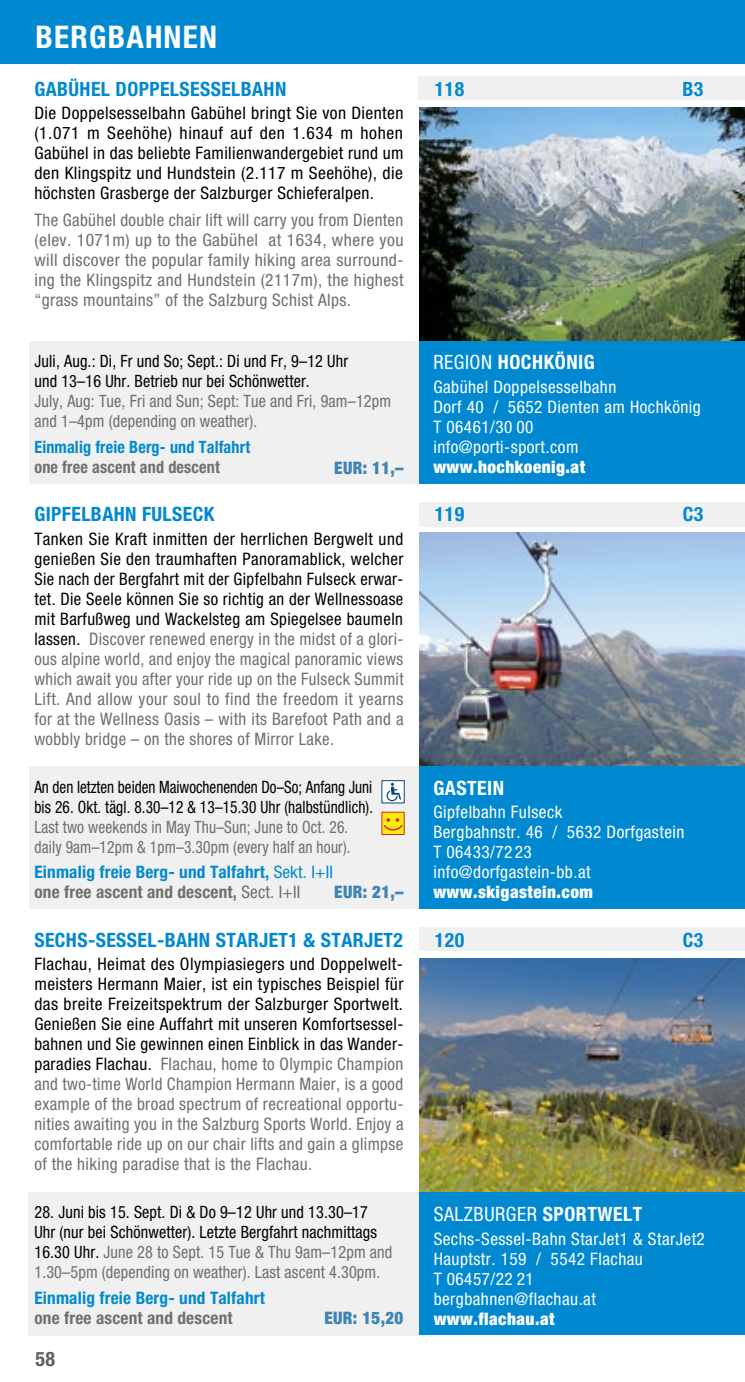
<style>
.page{position:relative;width:745px;height:1382px;background:#fff}
.page>*{position:absolute;margin:0;border:0;box-sizing:border-box;transform-origin:0 0}
.t1{font:700 condensed 31.25px "Helvetica Neue LT Std";letter-spacing:.04em;color:#fff}
.t2{font:700 condensed 20px "Helvetica Neue LT Std";color:#606060}
.t3{font:700 condensed 19.75px "Helvetica Neue LT Std";letter-spacing:.02em;color:#0089d0}
.t4{font:700 condensed 19.75px "Helvetica Neue LT Std";letter-spacing:.025em;color:#fff}
.t5{font:condensed 19.75px "Helvetica Neue LT Std";color:#fff}
.t6{font:condensed 17.25px/20px "Helvetica Neue LT Std";letter-spacing:.025em;color:#6f6f6f;text-align:justify}
.t7{font:condensed 17.25px/20px "Helvetica Neue LT Std";letter-spacing:.025em;color:#fff}
.t8{font:condensed 17.25px/20px "Helvetica Neue LT Std";letter-spacing:.025em;color:#000;text-align:justify}
.t9{font:700 condensed 17.25px/20px "Helvetica Neue LT Std";letter-spacing:.01em;color:#0089d0}
.t10{font:900 condensed 17.25px "Helvetica Neue LT Std";letter-spacing:.025em;color:#fff}
.t11{font:900 condensed 17.25px "Helvetica Neue LT Std";letter-spacing:.02em;color:#3e84b5}
.t12{font:700 condensed 17.25px "Helvetica Neue LT Std";letter-spacing:.01em;color:#6f6f6f}
.t13{font:condensed 17px/20px "Helvetica Neue LT Std";letter-spacing:.01em;color:#000;scale:.95 1}
.t14{font:condensed 17px/20px "Helvetica Neue LT Std";letter-spacing:.01em;color:#000;scale:.89 1}
.t15{font:condensed 17px/20px "Helvetica Neue LT Std";letter-spacing:.01em;color:#6f6f6f;scale:.91 1}
.t16{font:condensed 17px/20px "Helvetica Neue LT Std";letter-spacing:.01em;color:#6f6f6f;scale:.95 1}
.t17{font:700 condensed 17px "Helvetica Neue LT Std";letter-spacing:.01em;color:#0089d0;scale:.95 1}
.t18{font:700 condensed 17px "Helvetica Neue LT Std";letter-spacing:.01em;color:#6f6f6f;scale:.95 1}
.s1{color:#000}
.s2{font-weight:400}
.s3{color:#6f6f6f}
.s4{font-weight:400;color:#6f6f6f}
</style>
<div class="page">
<div style="left:29px;top:1192px;width:396px;height:143px;background:#f0f0f0"></div>
<div style="left:29px;top:766px;width:396px;height:143px;background:#f0f0f0"></div>
<div style="left:29px;top:341px;width:396px;height:143px;background:#f0f0f0"></div>
<div style="left:0;top:0;width:744px;height:64px;background:#0089d0"></div>
<div style="left:419px;top:503px;width:325px;height:24px;background:#f0f0f0"></div>
<div style="left:418px;top:77px;width:326px;height:23px;background:#f0f0f0"></div>
<div style="left:419px;top:928px;width:325px;height:23px;background:#f0f0f0"></div>
<div style="left:419px;top:502px;width:325px;height:23px;background:#f0f0f0"></div>
<img style="left:419px;top:958px;width:325px;height:234px">
<div style="left:419px;top:1192px;width:325px;height:143px;background:#0089d0"></div>
<img style="left:419px;top:532px;width:325px;height:234px">
<div style="left:419px;top:766px;width:325px;height:143px;background:#0089d0"></div>
<img style="left:419px;top:107px;width:325px;height:234px">
<div style="left:419px;top:341px;width:325px;height:143px;background:#0089d0"></div>
<div style="left:381px;top:812px;width:23px;height:23px;background:#f9eb0f;border:1px solid #d82717"></div>
<svg style="left:382px;top:818px;width:22px;height:13px"></svg>
<svg style="left:381px;top:780px;width:23px;height:23px"></svg>
<svg style="left:386px;top:783px;width:15px;height:18px"></svg>
<h1 class="t1" style="left:35px;top:18px;width:183px">BERGBAHNEN</h1>
<p class="t3" style="left:34px;top:77px;width:56px">Gabühel</p>
<p class="t3" style="left:115px;top:77px;width:116px">Doppelsesselbahn</p>
<p class="t3" style="left:434px;top:77px;width:31px">118</p>
<p class="t3" style="left:682px;top:77px;width:22px">B3</p>
<p class="t8" style="left:34px;top:103px;width:370px">Die Doppelsesselbahn Gabühel bringt Sie von Dienten (1.071 m Seehöhe) hinauf auf den 1.634 m hohen Gabühel in das beliebte Familienwandergebiet rund um den Klingspitz und Hundstein (2.117 m Seehöhe), die höchsten Grasberge der Salzburger Schieferalpen.</p>
<p class="t6" style="left:34px;top:210px;width:370px">The Gabühel double chair lift will carry you from Dienten (elev. 1071m) up to the Gabühel at 1634, where you will discover the popular family hiking area surround&shy;ing the Klingspitz and Hundstein (2117m), the highest “grass mountains” of the Salzburg Schist Alps.</p>
<p class="t13" style="left:34px;top:351px;width:331px">Juli, Aug.: Di, Fr und So; Sept.: Di und Fr, 9–12 Uhr und 13–16 Uhr. Betrieb nur bei Schönwetter.</p>
<p class="t16" style="left:34px;top:391px;width:377px">July, Aug: Tue, Fri and Sun; Sept: Tue and Fri, 9am–12pm and 1–4pm (depending on weather).</p>
<p class="t17" style="left:34px;top:437px;width:228px">Einmalig freie Berg- und Talfahrt</p>
<p class="t18" style="left:34px;top:457px;width:197px">one free ascent and descent</p>
<p class="t11" style="left:334px;top:457px;width:71px">EUR: 11,–</p>
<p class="t5" style="left:433px;top:351px;width:21px">Region</p>
<p class="t4" style="left:497px;top:350px;width:97px">Hochkönig</p>
<p class="t7" style="left:433px;top:377px;width:269px">Gabühel Doppelsesselbahn<br>Dorf 40 / 5652 Dienten am Hochkönig<br>T 06461/30 00<br>info@porti-sport.com</p>
<p class="t10" style="left:433px;top:456px;width:153px">www.hochkoenig.at</p>
<p class="t3" style="left:34px;top:502px;width:49px">Gipfelbahn</p>
<p class="t3" style="left:142px;top:502px;width:74px">Fulseck</p>
<p class="t3" style="left:434px;top:502px;width:31px">119</p>
<p class="t3" style="left:682px;top:502px;width:22px">C 3</p>
<p class="t6" style="left:34px;top:528px;width:370px"><span class="s1">Tanken Sie Kraft inmitten der herrlichen Bergwelt und genießen Sie den traumhaften Panoramablick, welcher Sie nach der Bergfahrt mit der Gipfelbahn Fulseck erwar&shy;tet. Die Seele können Sie so richtig an der Wellnessoase mit Barfußweg und Wackelsteg am Spiegelsee baumeln lassen.</span> Discover renewed energy in the midst of a glori&shy;ous alpine world, and enjoy the magical panoramic views which await you after your ride up on the Fulseck Summit Lift. And allow your soul to find the freedom it yearns for at the Wellness Oasis – with its Barefoot Path and a wobbly bridge – on the shores of Mirror Lake.</p>
<p class="t14" style="left:34px;top:776px;width:382px">An den letzten beiden Maiwochenenden Do–So; Anfang Juni bis 26. Okt. tägl. 8.30–12 &amp; 13–15.30 Uhr (halbstündlich).</p>
<p class="t15" style="left:34px;top:816px;width:349px">Last two weekends in May Thu–Sun; June to Oct. 26. daily 9am–12pm &amp; 1pm–3.30pm (every half an hour).</p>
<p class="t9" style="left:34px;top:862px;width:300px">Einmalig freie Berg- und Talfahrt, <span class="s2">Sekt. I+II </span><span class="s3">one free ascent and descent,</span> <span class="s4">Sect. I+II</span></p>
<p class="t11" style="left:334px;top:881px;width:71px">EUR: 21,–</p>
<p class="t4" style="left:433px;top:776px;width:70px">Gaste in</p>
<p class="t7" style="left:433px;top:802px;width:252px">Gipfelbahn Fulseck<br>Bergbahnstr. 46 / 5632 Dorfgastein<br>T 06433/7223 info@dorfgastein-bb.at</p>
<p class="t10" style="left:433px;top:881px;width:161px">www.skigastein.com</p>
<p class="t3" style="left:34px;top:927px;width:143px">Sechs-Sessel-bahn</p>
<p class="t3" style="left:216px;top:927px;width:12px">Star</p>
<p class="t3" style="left:259px;top:927px;width:74px">Jet1 &amp; Star</p>
<p class="t3" style="left:364px;top:927px;width:40px">Jet2</p>
<p class="t3" style="left:434px;top:927px;width:31px">120</p>
<p class="t3" style="left:682px;top:927px;width:22px">C 3</p>
<p class="t6" style="left:34px;top:954px;width:370px"><span class="s1">Flachau, Heimat des Olympiasiegers und Doppelwelt&shy;meisters Hermann Maier, ist ein typisches Beispiel für das breite Freizeitspektrum der Salzburger Sportwelt.<br>Genießen Sie eine Auffahrt mit unseren Komfortsessel&shy;bahnen und Sie gewinnen einen Einblick in das Wander&shy;paradies Flachau.</span> Flachau, home to Olympic Champion and two-time World Champion Hermann Maier, is a good example of the broad spectrum of recreational opportu&shy;nities awaiting you in the Salzburg Sports World. Enjoy a comfortable ride up on our chair lifts and gain a glimpse of the hiking paradise that is the Flachau.</p>
<p class="t13" style="left:34px;top:1202px;width:378px">28. Juni bis 15. Sept. Di &amp; Do 9–12 Uhr und 13.30–17<br>Uhr (nur bei Schönwetter). Letzte Bergfahrt nachmittags 16.30 Uhr. <span class="s3">June 28 to Sept. 15 Tue &amp; Thu 9am–12pm and 1.30–5pm (depending on weather). Last ascent 4.30pm.</span></p>
<p class="t9" style="left:34px;top:1288px;width:232px">Einmalig freie Berg- und Talfahrt</p>
<p class="t12" style="left:34px;top:1307px;width:199px">one free ascent and descent</p>
<p class="t11" style="left:324px;top:1308px;width:80px">EUR: 15,20</p>
<p class="t2" style="left:35px;top:1347px;width:21px">58</p>
<p class="t5" style="left:433px;top:1203px;width:22px">Salzburger</p>
<p class="t4" style="left:542px;top:1202px;width:45px">Sportwelt</p>
<p class="t7" style="left:433px;top:1229px;width:272px">Sechs-Sessel-Bahn StarJet1 &amp; StarJet2<br>Hauptstr. 159 / 5542 Flachau<br>T 06457/22 21<br>bergbahnen@flachau.at</p>
<p class="t10" style="left:433px;top:1308px;width:122px">www.flachau.at</p>
</div>
